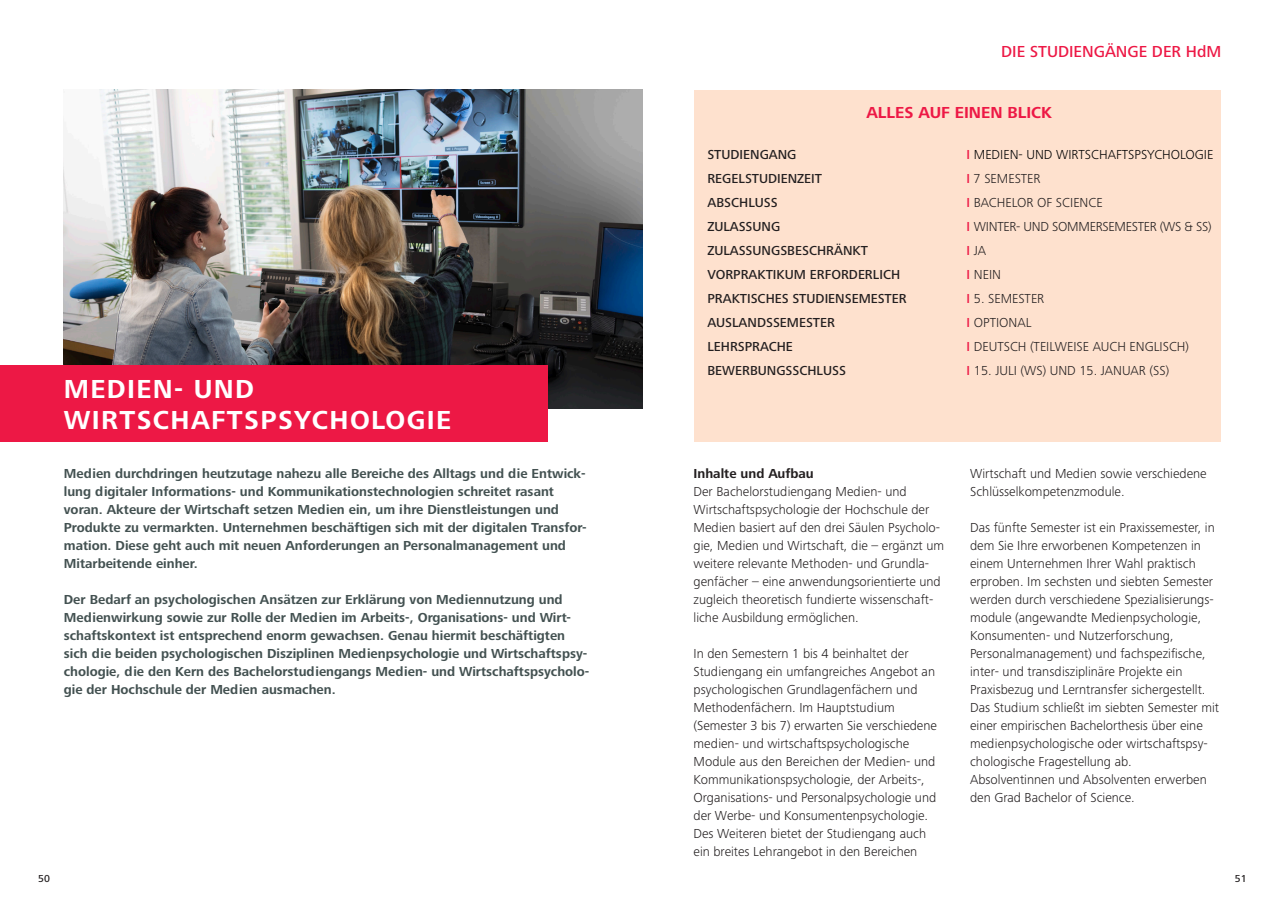
<style>
.page{position:relative;width:1285px;height:919px;background:#fff}
.page>*{position:absolute;margin:0;border:0;box-sizing:border-box;transform-origin:0 0}
.Ü1{font:700 27px/31.5px "Hd M Frutiger Next Pro";letter-spacing:.05em;color:#fff}
.t1{font:500 16.5px "Hd M Frutiger Next Pro";color:#ed1845}
.t2{font:700 16.5px "Hd M Frutiger Next Pro";color:#ed1845}
.Fließtext{font:300 13.5px/18px "Hd M Frutiger Next Pro";color:#231f20}
.Vorspann_Bold{font:700 13.5px/18px "Hd M Frutiger Next Pro";color:#435151}
.t3{font:500 13.5px/24px "Hd M Frutiger Next Pro";color:#231f20}
.t4{font:300 13.5px "Hd M Frutiger Next Pro";color:#000001}
.Fließtext-2{font:300 13.5px "Hd M Frutiger Next Pro";letter-spacing:-.02em;color:#231f20}
.Fließtext_medium{font:700 13.5px "Hd M Frutiger Next Pro";color:#231f20}
.t5{font:500 10.5px "Hd M Frutiger Next Pro";color:#231f20}
.s1{font-weight:500;color:#ed1845}
</style>
<div class="page">
<div style="left:0;top:365px;width:547px;height:77px;background:#ed1845"></div>
<img style="left:64px;top:89px;width:578px;height:319px">
<div style="left:13px;top:365px;width:534px;height:77px;background:#ed1845"></div>
<div style="left:694px;top:91px;width:526px;height:351px;background:#fee1ce"></div>
<p class="t1" style="left:1001px;top:42px;width:221px">DIE STUDIENGÄNGE DER HdM</p>
<p class="t2" style="left:866px;top:103px;width:187px">ALLES AUF EINEN BLICK</p>
<p class="Ü1" style="left:64px;top:373px;width:389px">MEDIEN- UND<br>WIRTSCHAFTSPSYCHOLOGIE</p>
<p class="Vorspann_Bold" style="left:64px;top:464px;width:524px">Medien durchdringen heutzutage nahezu alle Bereiche des Alltags und die Entwick&shy;lung digitaler Informations- und Kommunikationstechnologien schreitet rasant voran. Akteure der Wirtschaft setzen Medien ein, um ihre Dienstleistungen und Produkte zu vermarkten. Unternehmen beschäftigen sich mit der digitalen Transfor&shy;mation. Diese geht auch mit neuen Anforderungen an Personalmanagement und Mitarbeitende einher.</p>
<p class="Vorspann_Bold" style="left:64px;top:590px;width:527px">Der Bedarf an psychologischen Ansätzen zur Erklärung von Mediennutzung und Medienwirkung sowie zur Rolle der Medien im Arbeits-, Organisations- und Wirt&shy;schaftskontext ist entsprechend enorm gewachsen. Genau hiermit beschäftigten sich die beiden psychologischen Disziplinen Medienpsychologie und Wirtschaftspsy&shy;chologie, die den Kern des Bachelorstudiengangs Medien- und Wirtschaftspsycholo&shy;gie der Hochschule der Medien ausmachen.</p>
<p class="t3" style="left:707px;top:143px;width:91px">STUDIENGANG</p>
<p class="t3" style="left:707px;top:167px;width:116px">REGELSTUDIENZEIT</p>
<p class="t3" style="left:707px;top:191px;width:72px">ABSCHLUSS</p>
<p class="t3" style="left:707px;top:215px;width:162px">ZULASSUNG<br>ZULASSUNGSBESCHRÄNKT</p>
<p class="t3" style="left:707px;top:263px;width:194px">VORPRAKTIKUM ERFORDERLICH</p>
<p class="t3" style="left:707px;top:287px;width:201px">PRAKTISCHES STUDIENSEMESTER</p>
<p class="t3" style="left:707px;top:311px;width:129px">AUSLANDSSEMESTER</p>
<p class="t3" style="left:707px;top:335px;width:87px">LEHRSPRACHE</p>
<p class="t3" style="left:707px;top:359px;width:140px">BEWERBUNGSSCHLUSS</p>
<p class="t4" style="left:966px;top:147px;width:248px"><span class="s1">I</span> MEDIEN- UND WIRTSCHAFTSPSYCHOLOGIE</p>
<p class="Fließtext" style="left:966px;top:170px;width:76px"><span class="s1">I</span> 7 SEMESTER</p>
<p class="Fließtext" style="left:966px;top:194px;width:138px"><span class="s1">I</span> BACHELOR OF SCIENCE</p>
<p class="Fließtext-2" style="left:966px;top:219px;width:246px"><span class="s1">I</span> WINTER- UND SOMMERSEMESTER (WS &amp; SS)</p>
<p class="Fließtext" style="left:966px;top:242px;width:21px"><span class="s1">I</span> JA</p>
<p class="Fließtext" style="left:966px;top:266px;width:36px"><span class="s1">I</span> NEIN</p>
<p class="Fließtext" style="left:966px;top:290px;width:79px"><span class="s1">I</span> 5. SEMESTER</p>
<p class="Fließtext" style="left:966px;top:314px;width:67px"><span class="s1">I</span> OPTIONAL</p>
<p class="Fließtext" style="left:966px;top:338px;width:224px"><span class="s1">I</span> DEUTSCH (TEILWEISE AUCH ENGLISCH)</p>
<p class="Fließtext" style="left:966px;top:362px;width:204px"><span class="s1">I</span> 15. JULI (WS) UND 15. JANUAR (SS)</p>
<p class="Fließtext_medium" style="left:693px;top:466px;width:122px">Inhalte und Aufbau</p>
<p class="Fließtext" style="left:693px;top:482px;width:252px">Der Bachelorstudiengang Medien- und Wirtschaftspsychologie der Hochschule der Medien basiert auf den drei Säulen Psycholo&shy;gie, Medien und Wirtschaft, die – ergänzt um weitere relevante Methoden- und Grundla&shy;genfächer – eine anwendungsorientierte und zugleich theoretisch fundierte wissenschaft&shy;liche Ausbildung ermöglichen.</p>
<p class="Fließtext" style="left:693px;top:644px;width:245px">In den Semestern 1 bis 4 beinhaltet der Studiengang ein umfangreiches Angebot an psychologischen Grundlagenfächern und Methodenfächern. Im Hauptstudium (Semester 3 bis 7) erwarten Sie verschiedene medien- und wirtschaftspsychologische Module aus den Bereichen der Medien- und Kommunikationspsychologie, der Arbeits-, Organisations- und Personalpsychologie und der Werbe- und Konsumentenpsychologie.<br>Des Weiteren bietet der Studiengang auch ein breites Lehrangebot in den Bereichen</p>
<p class="Fließtext" style="left:969px;top:464px;width:238px">Wirtschaft und Medien sowie verschiedene<br>Schlüsselkompetenzmodule.</p>
<p class="Fließtext" style="left:969px;top:518px;width:250px">Das fünfte Semester ist ein Praxissemester, in dem Sie Ihre erworbenen Kompetenzen in einem Unternehmen Ihrer Wahl praktisch erproben. Im sechsten und siebten Semester werden durch verschiedene Spezialisierungs&shy;module (angewandte Medienpsychologie, Konsumenten- und Nutzerforschung, Personalmanagement) und fachspezifische, inter- und transdisziplinäre Projekte ein Praxisbezug und Lerntransfer sichergestellt.<br>Das Studium schließt im siebten Semester mit einer empirischen Bachelorthesis über eine medienpsychologische oder wirtschaftspsy&shy;chologische Fragestellung ab.</p>
<p class="Fließtext" style="left:969px;top:770px;width:238px">Absolventinnen und Absolventen erwerben den Grad Bachelor of Science.</p>
<p class="t5" style="left:38px;top:872px;width:13px">50</p>
<p class="t5" style="left:1234px;top:872px;width:13px">51</p>
</div>
